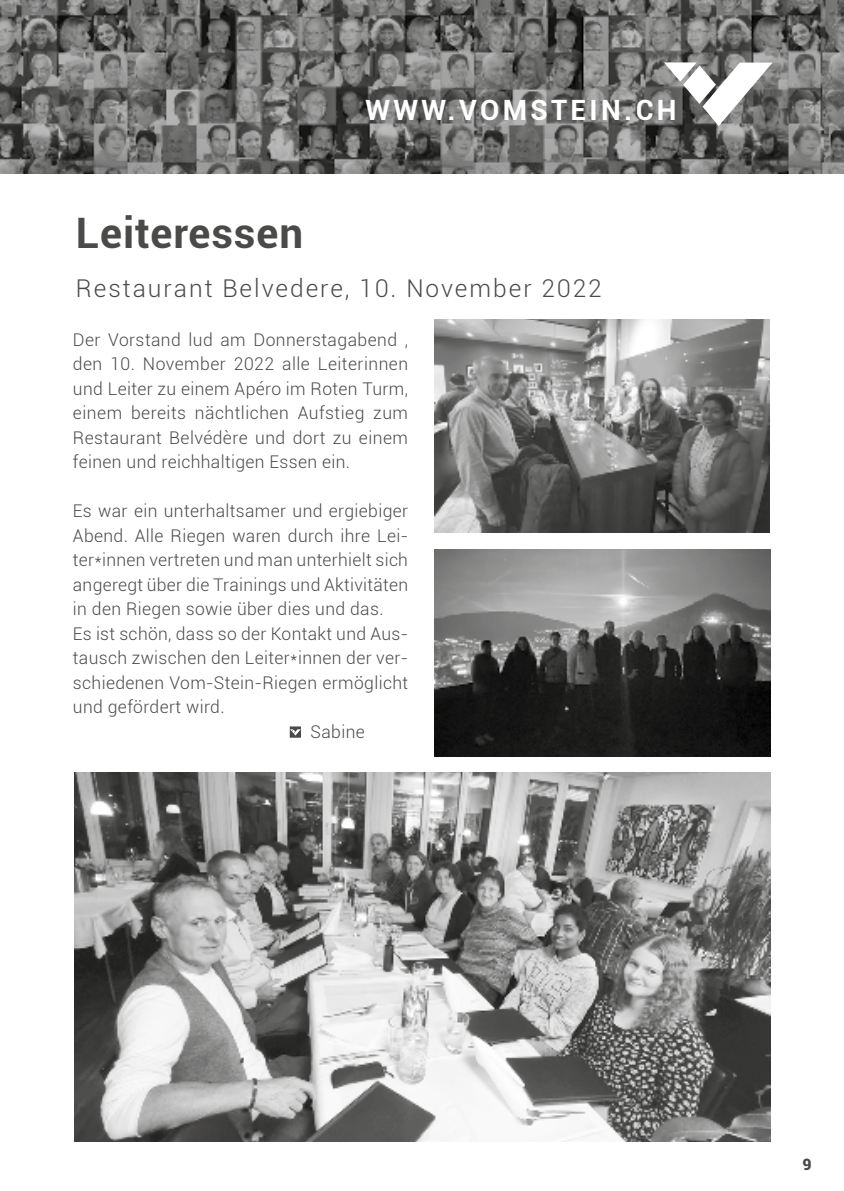
<style>
.page{position:relative;width:844px;height:1191px;background:#fff}
.page>*{position:absolute;margin:0;border:0;box-sizing:border-box;transform-origin:0 0}
.t1{font:700 42px "Roboto";letter-spacing:.02em;color:#4a4a49}
.t2{font:700 28px "Roboto";letter-spacing:.12em;color:#fff}
.t3{font:300 24.5px "Roboto";letter-spacing:.08em;color:#4a4a49}
.t4{font:300 17.5px/24.5px "Roboto";letter-spacing:.02em;color:#4a4a49;text-align:justify}
.t5{font:900 15.75px "Roboto";color:#4a4a49}
</style>
<div class="page">
<svg style="left:290px;top:726px;width:11px;height:11px"></svg>
<img style="left:74px;top:773px;width:695px;height:368px">
<img style="left:434px;top:549px;width:335px;height:207px">
<img style="left:434px;top:320px;width:334px;height:212px">
<img style="left:0;top:0;width:843px;height:174px">
<svg style="left:663px;top:62px;width:109px;height:64px"></svg>
<h2 class="t2" style="left:365px;top:94px;width:313px">WWW.VOMSTEIN.CH</h2>
<h1 class="t1" style="left:76px;top:215px;width:228px">Leiteressen</h1>
<h3 class="t3" style="left:76px;top:277px;width:527px">Restaurant Belvedere, 10. November 2022</h3>
<p class="t4" style="left:73px;top:328px;width:336px">Der Vorstand lud am Donnerstagabend , den 10. November 2022 alle Leiterinnen und Leiter zu einem Apéro im Roten Turm, einem bereits nächtlichen Aufstieg zum Restaurant Belvédère und dort zu einem feinen und reichhaltigen Essen ein.</p>
<p class="t4" style="left:73px;top:500px;width:336px">Es war ein unterhaltsamer und ergiebiger</p>
<p class="t4" style="left:73px;top:524px;width:336px">Abend. Alle Riegen waren durch ihre Lei-</p>
<p class="t4" style="left:73px;top:549px;width:336px">ter*innen vertreten und man unterhielt sich</p>
<p class="t4" style="left:73px;top:573px;width:336px">angeregt über die Trainings und Aktivitäten</p>
<p class="t4" style="left:73px;top:598px;width:312px">in den Riegen sowie über dies und das.</p>
<p class="t4" style="left:73px;top:622px;width:336px">Es ist schön, dass so der Kontakt und Aus-</p>
<p class="t4" style="left:73px;top:647px;width:336px">tausch zwischen den Leiter*innen der ver-</p>
<p class="t4" style="left:73px;top:671px;width:336px">schiedenen Vom-Stein-Riegen ermöglicht</p>
<p class="t4" style="left:73px;top:696px;width:153px">und gefördert wird.</p>
<p class="t4" style="left:310px;top:720px;width:56px">Sabine</p>
<p class="t5" style="left:802px;top:1157px;width:11px">9</p>
</div>
